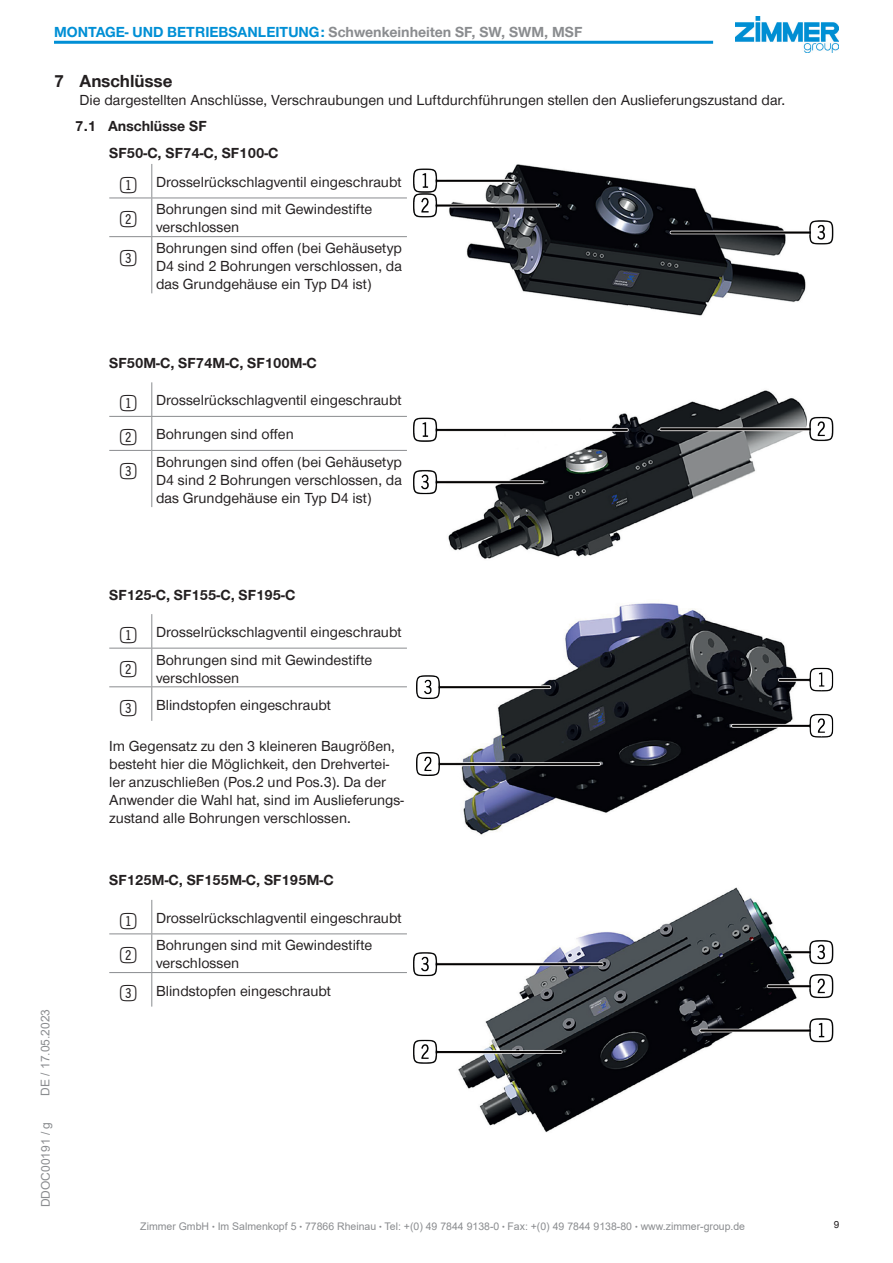
<style>
.page{position:relative;width:893px;height:1263px;background:#fff}
.page>*{position:absolute;margin:0;border:0;box-sizing:border-box;transform-origin:0 0}
.t1{font:27px "Double Digits Super Square";color:#231f20}
.HHT_-_A4_-_Überschri{font:700 18px "Zimmer Group Sans";color:#231f20}
.HHT_-_Standard_Text{font:15px/18px "Zimmer Group Sans";color:#231f20}
.HHT_-_A4_-_Text_2_10{font:15px/18px "Zimmer Group Sans";color:#231f20}
.HHT_-_A4_-Überschrif{font:700 15px "Zimmer Group Sans";color:#231f20}
.HHT_-_A4_-_Text_1_10{font:15px "Zimmer Group Sans";color:#231f20}
.t2{font:700 15px "Zimmer Group Sans";color:#008fd5}
.t3{font:12px "Arial";color:#8a8c8f}
.t4{font:10.5px "Arial";color:#8a8c8f}
.t5{font:10.5px "Zimmer Group Sans";color:#231f20}
.s1{color:#8a8c8f}
</style>
<div class="page">
<img style="left:735px;top:17px;width:104px;height:36px">
<hr style="left:54px;top:41px;width:659px;height:3px;background:#008fd5">
<hr style="left:151px;top:164px;width:1px;height:34px;background:#8a8c8f">
<hr style="left:109px;top:198px;width:43px;height:1px;background:#8a8c8f">
<hr style="left:152px;top:198px;width:255px;height:1px;background:#8a8c8f">
<hr style="left:151px;top:198px;width:1px;height:38px;background:#8a8c8f">
<hr style="left:109px;top:236px;width:43px;height:1px;background:#8a8c8f">
<hr style="left:152px;top:236px;width:255px;height:1px;background:#8a8c8f">
<hr style="left:151px;top:237px;width:1px;height:56px;background:#8a8c8f">
<hr style="left:151px;top:382px;width:1px;height:34px;background:#8a8c8f">
<hr style="left:109px;top:416px;width:43px;height:1px;background:#8a8c8f">
<hr style="left:152px;top:416px;width:255px;height:1px;background:#8a8c8f">
<hr style="left:151px;top:417px;width:1px;height:33px;background:#8a8c8f">
<hr style="left:109px;top:450px;width:43px;height:1px;background:#8a8c8f">
<hr style="left:152px;top:450px;width:255px;height:1px;background:#8a8c8f">
<hr style="left:151px;top:451px;width:1px;height:56px;background:#8a8c8f">
<hr style="left:151px;top:614px;width:1px;height:34px;background:#8a8c8f">
<hr style="left:109px;top:648px;width:43px;height:1px;background:#8a8c8f">
<hr style="left:152px;top:648px;width:255px;height:1px;background:#8a8c8f">
<hr style="left:151px;top:648px;width:1px;height:38px;background:#8a8c8f">
<hr style="left:109px;top:686px;width:43px;height:1px;background:#8a8c8f">
<hr style="left:152px;top:686px;width:255px;height:1px;background:#8a8c8f">
<hr style="left:151px;top:687px;width:1px;height:34px;background:#8a8c8f">
<hr style="left:151px;top:900px;width:1px;height:33px;background:#8a8c8f">
<hr style="left:109px;top:933px;width:43px;height:1px;background:#8a8c8f">
<hr style="left:152px;top:933px;width:255px;height:1px;background:#8a8c8f">
<hr style="left:151px;top:934px;width:1px;height:38px;background:#8a8c8f">
<hr style="left:109px;top:972px;width:43px;height:1px;background:#8a8c8f">
<hr style="left:152px;top:972px;width:255px;height:1px;background:#8a8c8f">
<hr style="left:151px;top:973px;width:1px;height:33px;background:#8a8c8f">
<img style="left:414px;top:164px;width:420px;height:152px">
<img style="left:414px;top:390px;width:420px;height:169px">
<img style="left:417px;top:603px;width:417px;height:232px">
<img style="left:414px;top:887px;width:420px;height:245px">
<p class="t2" style="left:54px;top:21px;width:530px">MONTAGE- UND BETRIEBSANLEITUNG: <span class="s1">Schwenkeinheiten SF, SW, SWM, MSF</span></p>
<p class="HHT_-_A4_-_Überschri" style="left:54px;top:69px;width:120px">7 Anschlüsse</p>
<p class="HHT_-_A4_-_Text_1_10" style="left:80px;top:90px;width:707px">Die dargestellten Anschlüsse, Verschraubungen und Luftdurchführungen stellen den Auslieferungszustand dar.</p>
<p class="HHT_-_A4_-Überschrif" style="left:75px;top:116px;width:133px">7.1 Anschlüsse SF</p>
<p class="HHT_-_A4_-Überschrif" style="left:109px;top:143px;width:171px">SF50-C, SF74-C, SF100-C</p>
<p class="t1" style="left:120px;top:173px;width:23px">1</p>
<p class="HHT_-_Standard_Text" style="left:156px;top:172px;width:247px">Drosselrückschlagventil eingeschraubt</p>
<p class="t1" style="left:120px;top:207px;width:23px">2</p>
<p class="HHT_-_Standard_Text" style="left:156px;top:200px;width:218px">Bohrungen sind mit Gewindestifte verschlossen</p>
<p class="t1" style="left:120px;top:246px;width:23px">3</p>
<p class="HHT_-_Standard_Text" style="left:156px;top:238px;width:247px;text-align:justify">Bohrungen sind offen (bei Gehäusetyp D4 sind 2 Bohrungen verschlossen, da das Grundgehäuse ein Typ D4 ist)</p>
<p class="HHT_-_A4_-Überschrif" style="left:109px;top:353px;width:209px">SF50M-C, SF74M-C, SF100M-C</p>
<p class="t1" style="left:120px;top:392px;width:23px">1</p>
<p class="HHT_-_Standard_Text" style="left:156px;top:391px;width:247px">Drosselrückschlagventil eingeschraubt</p>
<p class="t1" style="left:120px;top:426px;width:23px">2</p>
<p class="HHT_-_Standard_Text" style="left:156px;top:425px;width:139px">Bohrungen sind offen</p>
<p class="t1" style="left:120px;top:460px;width:23px">3</p>
<p class="HHT_-_Standard_Text" style="left:156px;top:452px;width:247px;text-align:justify">Bohrungen sind offen (bei Gehäusetyp D4 sind 2 Bohrungen verschlossen, da das Grundgehäuse ein Typ D4 ist)</p>
<p class="HHT_-_A4_-Überschrif" style="left:109px;top:584px;width:188px">SF125-C, SF155-C, SF195-C</p>
<p class="t1" style="left:120px;top:623px;width:23px">1</p>
<p class="HHT_-_Standard_Text" style="left:156px;top:623px;width:247px">Drosselrückschlagventil eingeschraubt</p>
<p class="t1" style="left:120px;top:657px;width:23px">2</p>
<p class="HHT_-_Standard_Text" style="left:156px;top:650px;width:218px">Bohrungen sind mit Gewindestifte verschlossen</p>
<p class="t1" style="left:120px;top:696px;width:23px">3</p>
<p class="HHT_-_Standard_Text" style="left:156px;top:695px;width:177px">Blindstopfen eingeschraubt</p>
<p class="HHT_-_A4_-_Text_2_10" style="left:109px;top:736px;width:296px">Im Gegensatz zu den 3 kleineren Baugrößen, besteht hier die Möglichkeit, den Drehvertei&shy;ler anzuschließen (Pos.2 und Pos.3). Da der Anwender die Wahl hat, sind im Auslieferungs&shy;zustand alle Bohrungen verschlossen.</p>
<p class="t3" style="left:37px;top:1096px;width:88px;rotate:-90deg">DE / 17.05.2023</p>
<p class="t3" style="left:37px;top:1207px;width:87px;rotate:-90deg">DDOC00191 / g</p>
<p class="HHT_-_A4_-Überschrif" style="left:109px;top:870px;width:226px">SF125M-C, SF155M-C, SF195M-C</p>
<p class="t1" style="left:120px;top:909px;width:23px">1</p>
<p class="HHT_-_Standard_Text" style="left:156px;top:908px;width:247px">Drosselrückschlagventil eingeschraubt</p>
<p class="t1" style="left:120px;top:943px;width:23px">2</p>
<p class="HHT_-_Standard_Text" style="left:156px;top:936px;width:218px">Bohrungen sind mit Gewindestifte verschlossen</p>
<p class="t1" style="left:120px;top:982px;width:23px">3</p>
<p class="HHT_-_Standard_Text" style="left:156px;top:981px;width:177px">Blindstopfen eingeschraubt</p>
<p class="t4" style="left:140px;top:1219px;width:606px">Zimmer GmbH <sup>●</sup> Im Salmenkopf 5 <sup>●</sup> 77866 Rheinau <sup>●</sup> Tel: +(0) 49 7844 9138-0 <sup>●</sup> Fax: +(0) 49 7844 9138-80 <sup>●</sup> www.zimmer-group.de</p>
<p class="t5" style="left:834px;top:1217px;width:7px">9</p>
</div>
